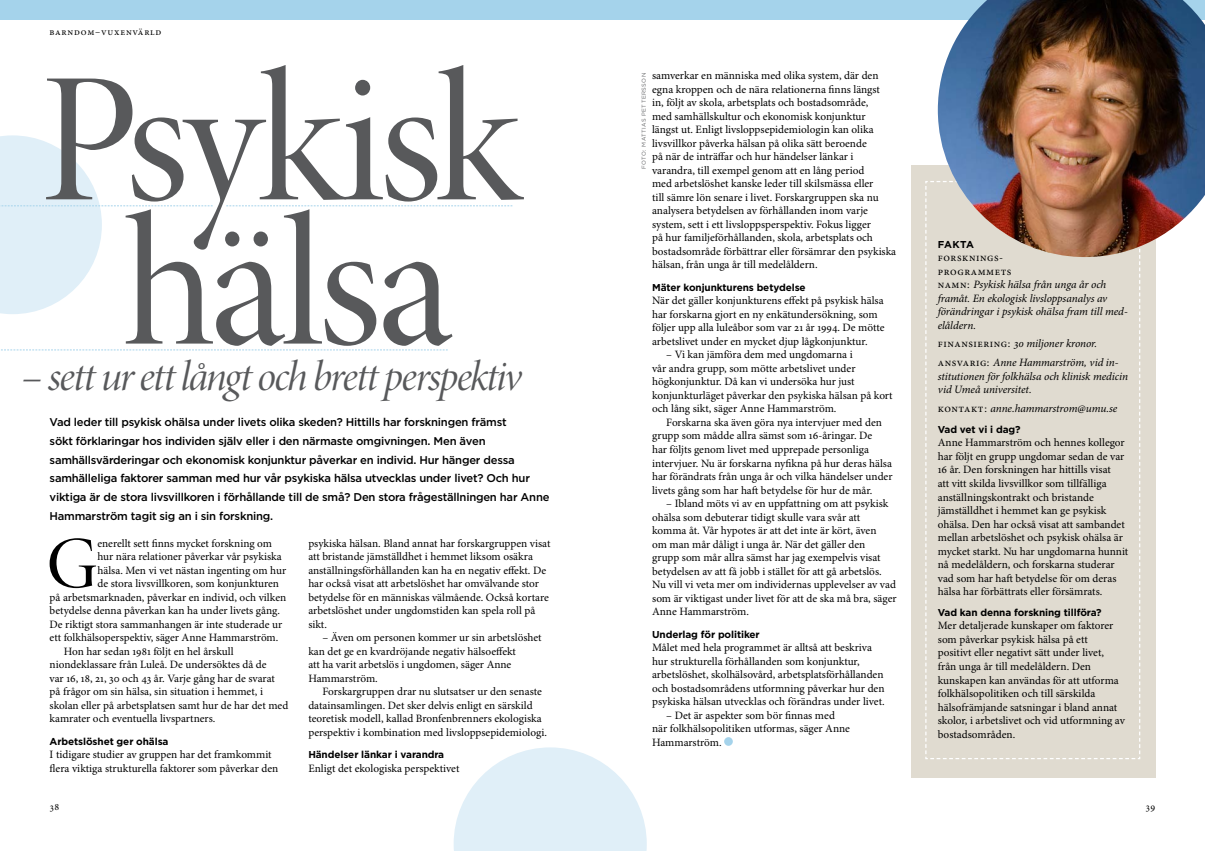
<style>
.page{position:relative;width:1205px;height:851px;background:#fff}
.page>*{position:absolute;margin:0;border:0;box-sizing:border-box;transform-origin:0 0}
.t1{font:186.25px/144.1px "Minion Pro Disp";letter-spacing:-.03em;color:#58595b;text-align:center}
.t2{font:73.75px "Minion Pro Disp";color:#000}
.t3{font:42.5px "Minion Pro It Disp";letter-spacing:-.035em;color:#58595b}
.t4{font:11.25px/13.5px "Minion Pro";color:#000}
.t5{font:500 11.25px/18.8px "Gotham";letter-spacing:-.02em;color:#000}
.t6{font:italic 11.25px/13.5px "Minion Pro";letter-spacing:-.01em;color:#000}
.t7{font:700 10px "Gotham";letter-spacing:-.01em;color:#000}
.t8{font:10px "Minion Pro";letter-spacing:.075em;color:#000}
.t9{font:5.62px "Gotham";letter-spacing:.075em;color:#636466}
.s1{font-style:normal}
</style>
<div class="page">
<div style="left:0;top:0;width:1205px;height:20px;background:#a5d3eb"></div>
<svg style="left:454px;top:747px;width:193px;height:103px"></svg>
<div style="left:911px;top:165px;width:244px;height:612px;background:#e0dbd0"></div>
<svg style="left:925px;top:181px;width:216px;height:578px"></svg>
<div style="left:724px;top:737px;width:9px;height:8px;background:#a5d3eb;border-radius:50%"></div>
<img style="left:938px;top:0;width:267px;height:257px">
<svg style="left:0;top:135px;width:213px;height:179px"></svg>
<svg style="left:226px;top:205px;width:286px;height:1px"></svg>
<svg style="left:1px;top:349px;width:447px;height:1px"></svg>
<p class="t8" style="left:50px;top:25px;width:113px">barndom–vuxenvärld</p>
<h1 class="t1" style="left:39px;top:73px;width:486px">Psykisk hälsa</h1>
<h3 class="t3" style="left:21px;top:351px;width:502px">– sett ur ett långt och brett perspektiv</h3>
<p class="t5" style="left:50px;top:412px;width:501px">Vad leder till psykisk ohälsa under livets olika skeden? Hittills har forskningen främst<br>sökt förklaringar hos individen själv eller i den närmaste omgivningen. Men även samhällsvärderingar och ekonomisk konjunktur påverkar en individ. Hur hänger dessa samhälleliga faktorer samman med hur vår psykiska hälsa utvecklas under livet? Och hur viktiga är de stora livsvillkoren i förhållande till de små? Den stora frågeställningen har Anne Hammarström tagit sig an i sin forskning.</p>
<h2 class="t2" style="left:47px;top:519px;width:52px">G</h2>
<p class="t4" style="left:97px;top:536px;width:176px">enerellt sett finns mycket forskning om</p>
<p class="t4" style="left:97px;top:550px;width:186px">hur nära relationer påverkar vår psykiska</p>
<p class="t4" style="left:97px;top:563px;width:190px">hälsa. Men vi vet nästan ingenting om hur</p>
<p class="t4" style="left:97px;top:577px;width:183px">de stora livsvillkoren, som konjunkturen</p>
<p class="t4" style="left:50px;top:590px;width:238px">på arbetsmarknaden, påverkar en individ, och vilken</p>
<p class="t4" style="left:50px;top:604px;width:232px">betydelse denna påverkan kan ha under livets gång.</p>
<p class="t4" style="left:50px;top:617px;width:234px">De riktigt stora sammanhangen är inte studerade ur</p>
<p class="t4" style="left:50px;top:631px;width:230px">ett folkhälsoperspektiv, säger Anne Hammarström.</p>
<p class="t4" style="left:64px;top:644px;width:171px">Hon har sedan 1981 följt en hel årskull</p>
<p class="t4" style="left:50px;top:658px;width:219px">niondeklassare från Luleå. De undersöktes då de</p>
<p class="t4" style="left:50px;top:671px;width:227px">var 16, 18, 21, 30 och 43 år. Varje gång har de svarat</p>
<p class="t4" style="left:50px;top:685px;width:215px">på frågor om sin hälsa, sin situation i hemmet, i</p>
<p class="t4" style="left:50px;top:698px;width:240px">skolan eller på arbetsplatsen samt hur de har det med</p>
<p class="t4" style="left:50px;top:712px;width:167px">kamrater och eventuella livspartners.</p>
<p class="t7" style="left:50px;top:735px;width:120px">Arbetslöshet ger ohälsa</p>
<p class="t4" style="left:50px;top:748px;width:230px">I tidigare studier av gruppen har det framkommit flera viktiga strukturella faktorer som påverkar den</p>
<p class="t4" style="left:308px;top:536px;width:244px">psykiska hälsan. Bland annat har forskargruppen visat att bristande jämställdhet i hemmet liksom osäkra anställningsförhållanden kan ha en negativ effekt. De har också visat att arbetslöshet har omvälvande stor betydelse för en människas välmående. Också kortare arbetslöshet under ungdomstiden kan spela roll på sikt.</p>
<p class="t4" style="left:308px;top:631px;width:235px;text-indent:14px">– Även om personen kommer ur sin arbetslöshet kan det ge en kvardröjande negativ hälsoeffekt<br>att ha varit arbetslös i ungdomen, säger Anne Hammarström.</p>
<p class="t4" style="left:308px;top:685px;width:240px;text-indent:14px">Forskargruppen drar nu slutsatser ur den senaste datainsamlingen. Det sker delvis enligt en särskild teoretisk modell, kallad Bronfenbrenners ekologiska perspektiv i kombination med livsloppsepidemiologi.</p>
<p class="t7" style="left:308px;top:748px;width:137px">Händelser länkar i varandra</p>
<p class="t4" style="left:308px;top:761px;width:153px">Enligt det ekologiska perspektivet</p>
<p class="t4" style="left:652px;top:69px;width:246px">samverkar en människa med olika system, där den egna kroppen och de nära relationerna finns längst<br>in, följt av skola, arbetsplats och bostadsområde,<br>med samhällskultur och ekonomisk konjunktur<br>längst ut. Enligt livsloppsepidemiologin kan olika livsvillkor påverka hälsan på olika sätt beroende<br>på när de inträffar och hur händelser länkar i varandra, till exempel genom att en lång period<br>med arbetslöshet kanske leder till skilsmässa eller<br>till sämre lön senare i livet. Forskargruppen ska nu analysera betydelsen av förhållanden inom varje system, sett i ett livsloppsperspektiv. Fokus ligger<br>på hur familjeförhållanden, skola, arbetsplats och bostadsområde förbättrar eller försämrar den psykiska hälsan, från unga år till medelåldern.</p>
<p class="t7" style="left:652px;top:281px;width:155px">Mäter konjunkturens betydelse</p>
<p class="t4" style="left:652px;top:294px;width:234px">När det gäller konjunkturens effekt på psykisk hälsa har forskarna gjort en ny enkätundersökning, som följer upp alla luleåbor som var 21 år 1994. De mötte arbetslivet under en mycket djup lågkonjunktur.</p>
<p class="t4" style="left:652px;top:348px;width:242px;text-indent:14px">– Vi kan jämföra dem med ungdomarna i<br>vår andra grupp, som mötte arbetslivet under högkonjunktur. Då kan vi undersöka hur just konjunkturläget påverkar den psykiska hälsan på kort och lång sikt, säger Anne Hammarström.</p>
<p class="t4" style="left:652px;top:416px;width:242px;text-indent:14px">Forskarna ska även göra nya intervjuer med den grupp som mådde allra sämst som 16-åringar. De<br>har följts genom livet med upprepade personliga intervjuer. Nu är forskarna nyfikna på hur deras hälsa har förändrats från unga år och vilka händelser under livets gång som har haft betydelse för hur de mår.</p>
<p class="t4" style="left:652px;top:497px;width:246px;text-indent:14px">– Ibland möts vi av en uppfattning om att psykisk ohälsa som debuterar tidigt skulle vara svår att komma åt. Vår hypotes är att det inte är kört, även<br>om man mår dåligt i unga år. När det gäller den<br>grupp som mår allra sämst har jag exempelvis visat betydelsen av att få jobb i stället för att gå arbetslös.<br>Nu vill vi veta mer om individernas upplevelser av vad som är viktigast under livet för att de ska må bra, säger Anne Hammarström.</p>
<p class="t7" style="left:652px;top:628px;width:109px">Underlag för politiker</p>
<p class="t4" style="left:652px;top:641px;width:234px">Målet med hela programmet är alltså att beskriva hur strukturella förhållanden som konjunktur, arbetslöshet, skolhälsovård, arbetsplatsförhållanden och bostadsområdens utformning påverkar hur den psykiska hälsan utvecklas och förändras under livet.</p>
<p class="t4" style="left:652px;top:708px;width:199px;text-indent:14px">– Det är aspekter som bör finnas med när folkhälsopolitiken utformas, säger Anne<br>Hammarström.</p>
<p class="t9" style="left:641px;top:169px;width:97px;rotate:-90deg">FOTO: MATTIAS PETTERSSON</p>
<p class="t7" style="left:938px;top:238px;width:38px">FAKTA</p>
<p class="t6" style="left:938px;top:251px;width:191px"><span class="s1">Forsknings-<br>programmets<br>namn:</span> Psykisk hälsa från unga år och framåt. En ekologisk livsloppsanalys av förändringar i psykisk ohälsa fram till med&shy;elåldern.</p>
<p class="t6" style="left:938px;top:335px;width:182px;line-height:18.8px"><span class="s1">Finansiering:</span> 30 miljoner kronor. <span class="s1">ansvarig:</span> Anne Hammarström, vid in-</p>
<p class="t6" style="left:938px;top:370px;width:192px">stitutionen för folkhälsa och klinisk medicin vid Umeå universitet.</p>
<p class="t6" style="left:938px;top:402px;width:181px"><span class="s1">Kontakt:</span> anne.hammarstrom@umu.se</p>
<p class="t7" style="left:938px;top:423px;width:84px">Vad vet vi i dag?</p>
<p class="t4" style="left:938px;top:436px;width:192px">Anne Hammarström och hennes kollegor har följt en grupp ungdomar sedan de var 16 år. Den forskningen har hittills visat<br>att vitt skilda livsvillkor som tillfälliga anställningskontrakt och bristande jämställdhet i hemmet kan ge psykisk ohälsa. Den har också visat att sambandet mellan arbetslöshet och psykisk ohälsa är mycket starkt. Nu har ungdomarna hunnit nå medelåldern, och forskarna studerar vad som har haft betydelse för om deras hälsa har förbättrats eller försämrats.</p>
<p class="t7" style="left:938px;top:606px;width:165px">Vad kan denna forskning tillföra?</p>
<p class="t4" style="left:938px;top:619px;width:189px">Mer detaljerade kunskaper om faktorer som påverkar psykisk hälsa på ett<br>positivt eller negativt sätt under livet, från unga år till medelåldern. Den kunskapen kan användas för att utforma folkhälsopolitiken och till särskilda hälsofrämjande satsningar i bland annat skolor, i arbetslivet och vid utformning av bostadsområden.</p>
<p class="t8" style="left:50px;top:800px;width:11px">38</p>
<p class="t8" style="left:1145px;top:800px;width:11px">39</p>
</div>
